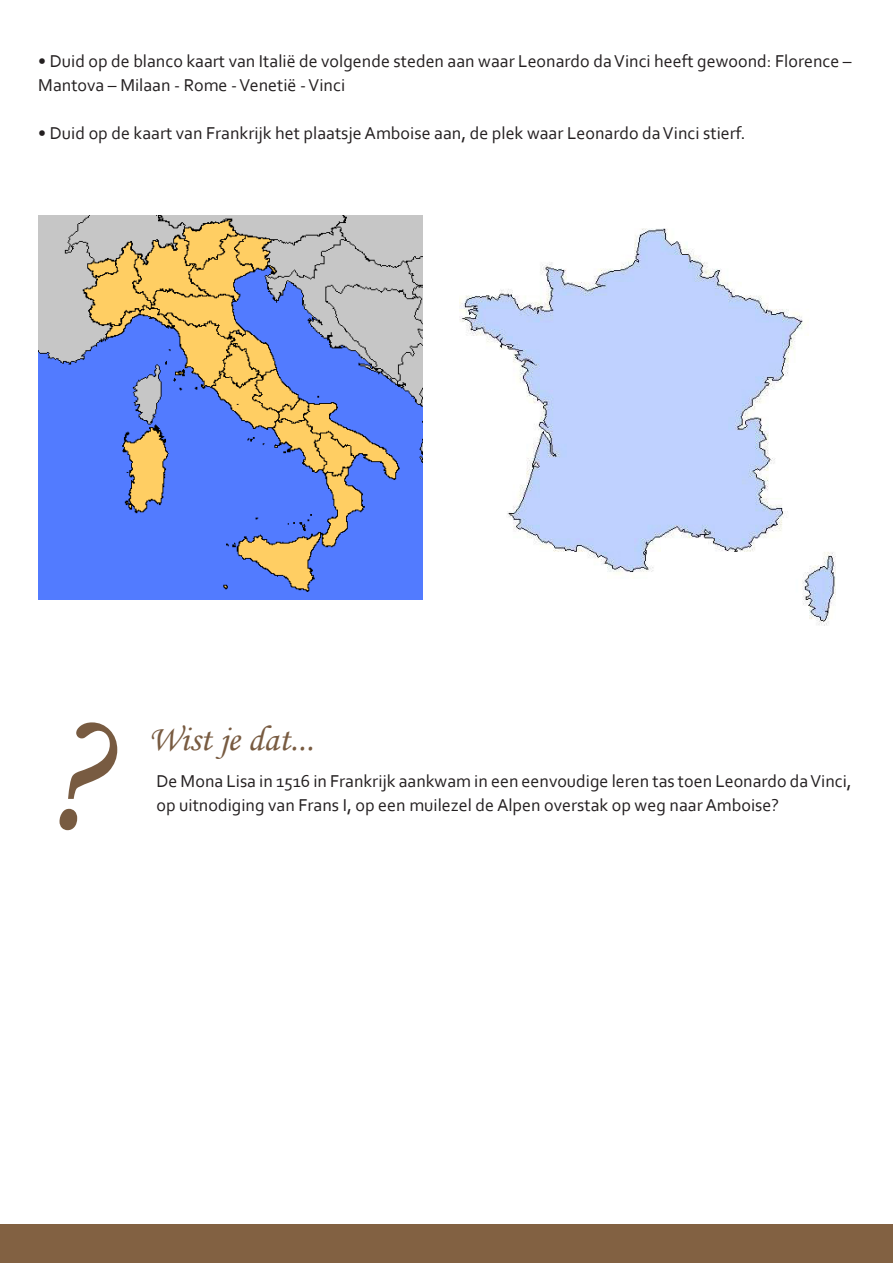
<style>
.page{position:relative;width:893px;height:1263px;background:#fff}
.page>*{position:absolute;margin:0;border:0;box-sizing:border-box;transform-origin:0 0}
.t1{font:180px "Monotype Corsiva";color:#785b41}
.t2{font:36px "Monotype Corsiva";color:#785b41}
.t3{font:18px/24px "Corbel";color:#231f20}
</style>
<div class="page">
<div style="left:0;top:1225px;width:893px;height:38px;background:#826142"></div>
<img style="left:38px;top:215px;width:384px;height:385px">
<img style="left:459px;top:229px;width:377px;height:397px">
<p class="t3" style="left:38px;top:49px;width:815px">• Duid op de blanco kaart van Italië de volgende steden aan waar Leonardo da Vinci heeft gewoond: Florence –<br>Mantova – Milaan - Rome - Venetië - Vinci</p>
<p class="t3" style="left:38px;top:121px;width:709px">• Duid op de kaart van Frankrijk het plaatsje Amboise aan, de plek waar Leonardo da Vinci stierf.</p>
<p class="t1" style="left:44px;top:663px;width:70px">?</p>
<p class="t2" style="left:148px;top:717px;width:167px">Wist je dat...</p>
<p class="t3" style="left:156px;top:768px;width:697px">De Mona Lisa in 1516 in Frankrijk aankwam in een eenvoudige leren tas toen Leonardo da Vinci, op uitnodiging van Frans I, op een muilezel de Alpen overstak op weg naar Amboise?</p>
</div>
